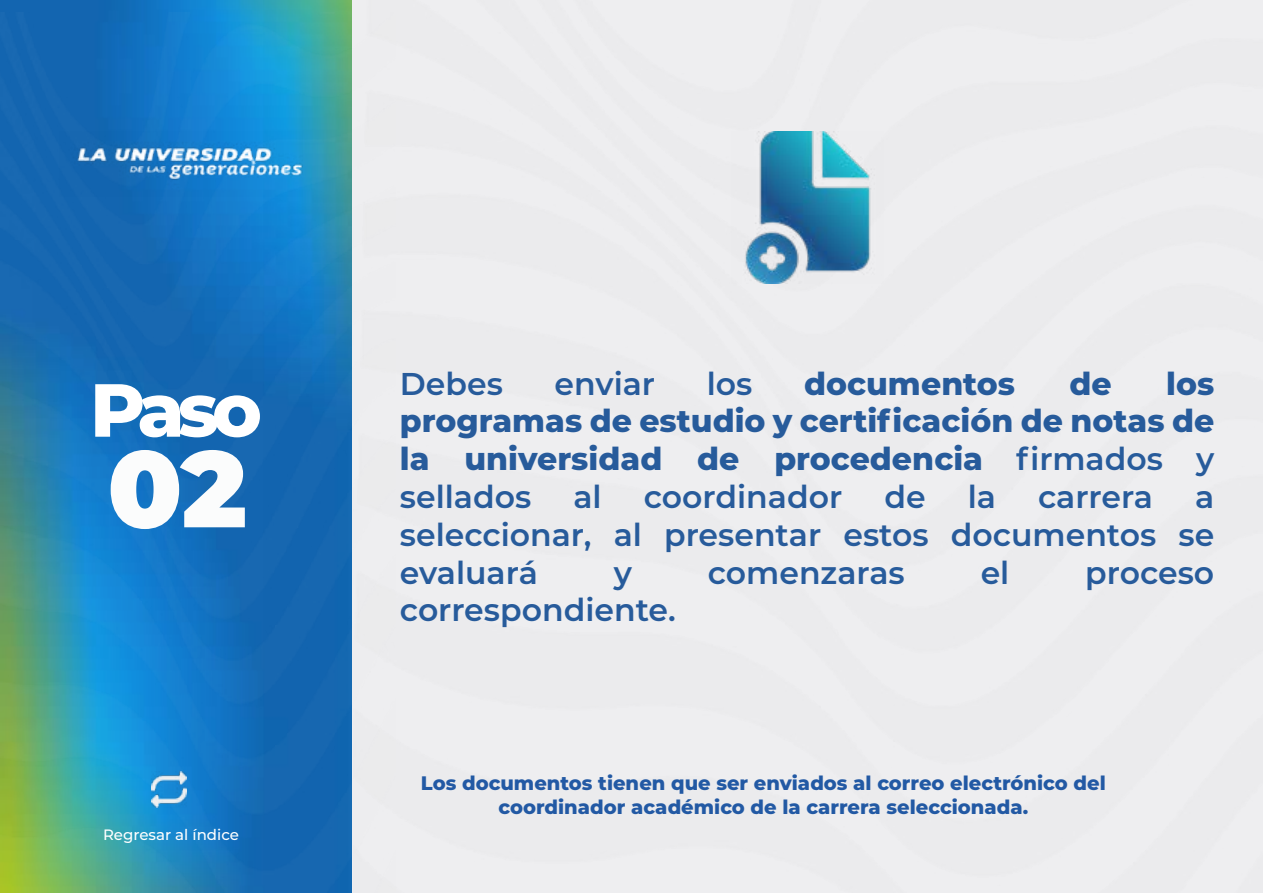
<style>
.page{position:relative;width:1263px;height:893px;background:#fff}
.page>*{position:absolute;margin:0;border:0;box-sizing:border-box;transform-origin:0 0}
.t1{font:900 108px "Montserrat";color:#fbfcfc}
.t2{font:800 75px "Montserrat";color:#fff}
.t3{font:600 31.5px/37.8px "Montserrat";color:#275b9b;text-align:justify}
.t4{font:800 31.5px/37.8px "Montserrat";color:#275b9b;text-align:justify}
.t5{font:800 19.5px/23.4px "Montserrat";color:#2259a4;text-align:center}
.t6{font:500 15px "Montserrat";color:#fff}
.s1{font-weight:600}
</style>
<div class="page">
<div style="left:354px;top:0;width:909px;height:893px;background:#ececee"></div>
<img style="left:0;top:13px;width:395px;height:880px">
<img style="left:151px;top:771px;width:36px;height:36px">
<img style="left:731px;top:131px;width:152px;height:152px">
<img style="left:59px;top:132px;width:243px;height:64px">
<h2 class="t2" style="left:90px;top:355px;width:173px">Paso</h2>
<h1 class="t1" style="left:108px;top:408px;width:141px">02</h1>
<p class="t6" style="left:103px;top:824px;width:137px">Regresar al índice</p>
<p class="t3" style="left:400px;top:363px;width:105px">Debes</p>
<p class="t3" style="left:555px;top:363px;width:102px">enviar</p>
<p class="t3" style="left:707px;top:363px;width:47px">los</p>
<p class="t4" style="left:804px;top:363px;width:212px">documentos</p>
<p class="t4" style="left:1069px;top:363px;width:44px">de</p>
<p class="t4" style="left:400px;top:363px;width:816px;text-indent:766px">los programas de estudio y certificación de notas de la universidad de procedencia <span class="s1">firmados y sellados</span></p>
<p class="t3" style="left:573px;top:476px;width:30px">al</p>
<p class="t3" style="left:644px;top:476px;width:200px">coordinador</p>
<p class="t3" style="left:884px;top:476px;width:43px">de</p>
<p class="t3" style="left:968px;top:476px;width:30px">la</p>
<p class="t3" style="left:1038px;top:476px;width:117px">carrera</p>
<p class="t3" style="left:400px;top:476px;width:816px;text-indent:795px">a seleccionar, al presentar estos documentos se evaluará</p>
<p class="t3" style="left:614px;top:552px;width:20px">y</p>
<p class="t3" style="left:708px;top:552px;width:199px">comenzaras</p>
<p class="t3" style="left:981px;top:552px;width:30px">el</p>
<p class="t3" style="left:1085px;top:552px;width:131px">proceso</p>
<p class="t3" style="left:400px;top:590px;width:277px">correspondiente.</p>
<p class="t5" style="left:421px;top:770px;width:686px">Los documentos tienen que ser enviados al correo electrónico del coordinador académico de la carrera seleccionada.</p>
</div>
